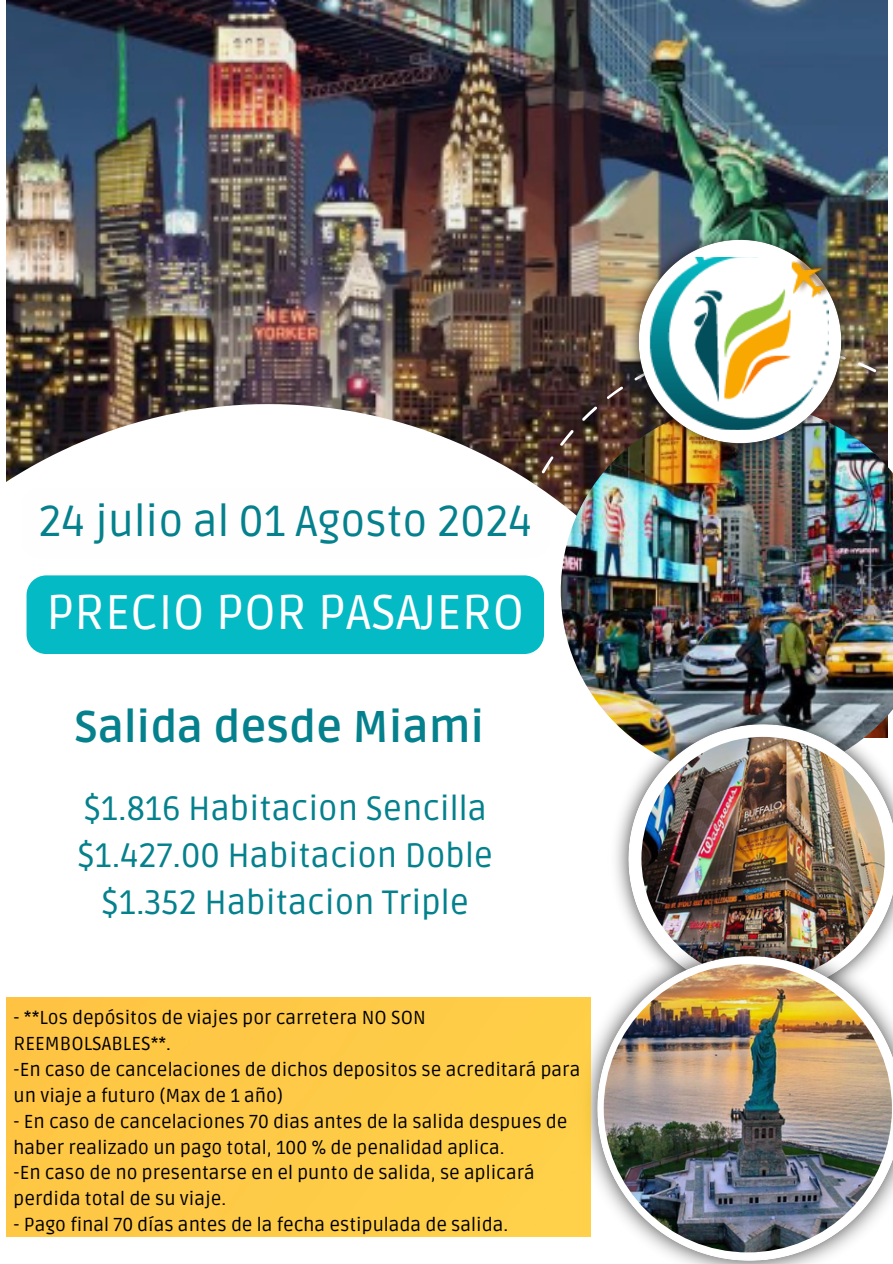
<style>
.page{position:relative;width:893px;height:1264px;background:#fff}
.page>*{position:absolute;margin:0;border:0;box-sizing:border-box;transform-origin:0 0}
.t1{font:48.6px "Ruda";color:#fff}
.t2{font:700 44.25px "Ruda";color:#04818d}
.t3{font:43.35px "Ruda";color:#04818d}
.t4{font:33.75px/46.5px "Ruda";color:#04818d;text-align:center}
.t5{font:18.75px/25.8px "Ruda";color:#000}
</style>
<div class="page">
<img style="left:7px;top:0;width:879px;height:404px">
<svg style="left:508px;top:343px;width:380px;height:61px;background:#4f3c34"></svg>
<svg style="left:6px;top:404px;width:566px;height:833px"></svg>
<img style="left:560px;top:404px;width:332px;height:374px">
<img style="left:607px;top:702px;width:285px;height:229px">
<img style="left:641px;top:737px;width:243px;height:243px;border-radius:50%">
<img style="left:572px;top:931px;width:320px;height:332px">
<img style="left:603px;top:964px;width:288px;height:288px;border-radius:50%">
<img style="left:622px;top:224px;width:235px;height:235px">
<img style="left:641px;top:257px;width:187px;height:172px">
<svg style="left:21px;top:488px;width:528px;height:70px"></svg>
<div style="left:27px;top:575px;width:517px;height:79px;background:#04bac4"></div>
<div style="left:7px;top:997px;width:584px;height:239px;background:#feca46"></div>
<p class="t3" style="left:38px;top:496px;width:495px">24 julio al 01 Agosto 2024</p>
<h3 class="t1" style="left:46px;top:584px;width:480px">PRECIO POR PASAJERO</h3>
<h1 class="t2" style="left:74px;top:701px;width:411px">Salida desde Miami</h1>
<h2 class="t4" style="left:77px;top:786px;width:417px">$1.816 Habitacion Sencilla $1.427.00 Habitacion Doble $1.352 Habitacion Triple</h2>
<h4 class="t5" style="left:14px;top:1005px;width:413px">- **Los depósitos de viajes por carretera NO SON<br>REEMBOLSABLES**.</h4>
<p class="t5" style="left:14px;top:1057px;width:568px">-En caso de cancelaciones de dichos depositos se acreditará para un viaje a futuro (Max de 1 año)</p>
<p class="t5" style="left:14px;top:1108px;width:555px">- En caso de cancelaciones 70 dias antes de la salida despues de haber realizado un pago total, 100 % de penalidad aplica.</p>
<p class="t5" style="left:14px;top:1160px;width:522px">-En caso de no presentarse en el punto de salida, se aplicará perdida total de su viaje.</p>
<p class="t5" style="left:14px;top:1212px;width:496px">- Pago final 70 días antes de la fecha estipulada de salida.</p>
</div>
